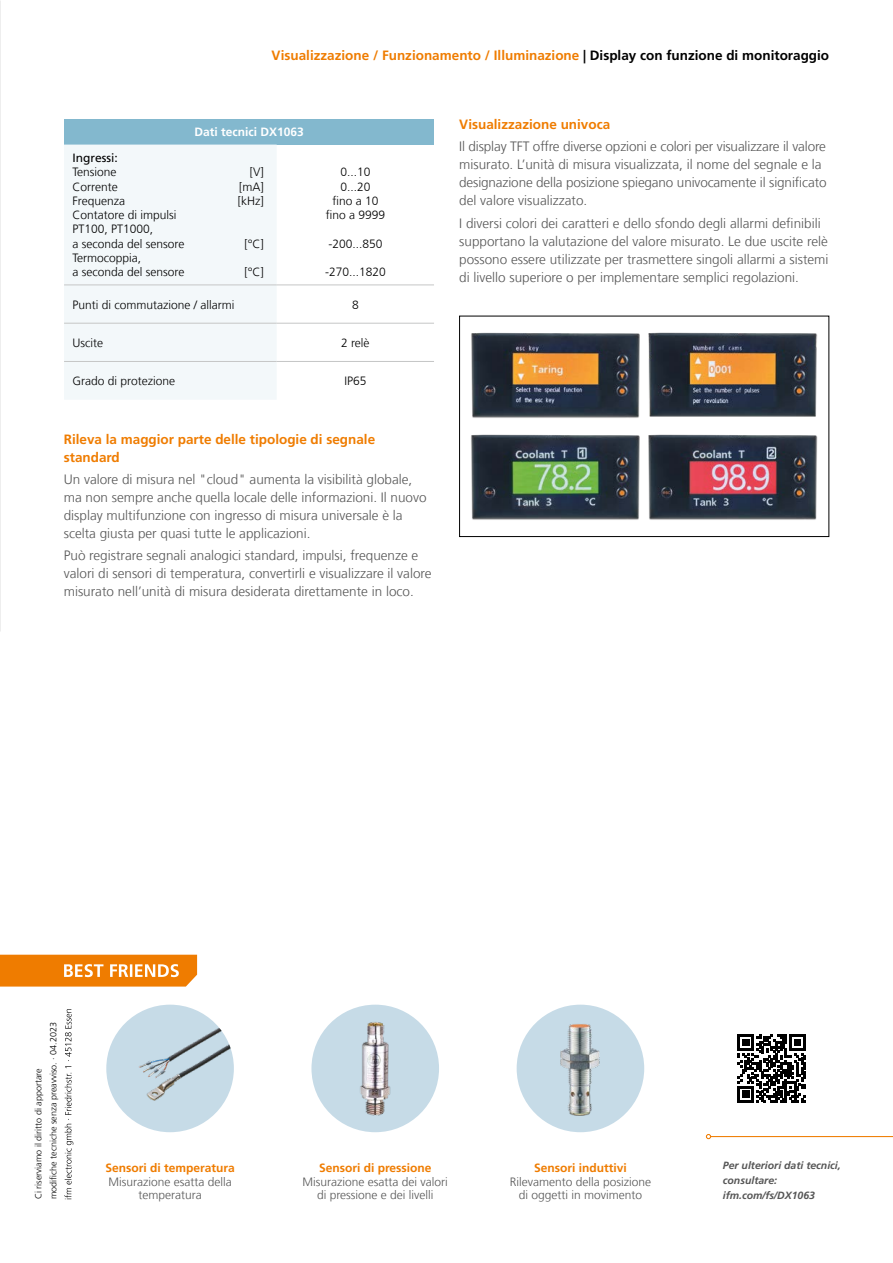
<style>
.page{position:relative;width:893px;height:1263px;background:#fff}
.page>*{position:absolute;margin:0;border:0;box-sizing:border-box;transform-origin:0 0}
.Fließtext{font:300 13.5px/18px "Frutiger LT Com";color:#565656}
.Box_Produktgruppe{font:700 13.5px "Frutiger LT Com";color:#ef7c00}
.Fließtext_Headline{font:700 13.5px/18px "Frutiger LT Com";color:#ef7c00}
.Tabellentext_TAB{font:300 12px "Frutiger LT Com";color:#000}
.Best_Friends_Fließte{font:300 12px "Frutiger LT Com";color:#565656}
.Tabellentext_zentrie{font:300 12px "Frutiger LT Com";color:#000}
.Best_Friends_Headlin{font:700 12px "Frutiger LT Com";color:#ef7c00}
.Tabellenkopf{font:700 12px "Frutiger LT Com";color:#fff}
.Tabellentext_TAB-2{font:12px "Frutiger LT Com";color:#000}
.QR_Code_linksbündig{font:italic 700 10.5px "Frutiger LT Com";color:#565656}
.Datum{font:300 9px "Frutiger LT Com";color:#000}
.s1{color:#000}
</style>
<div class="page">
<img style="left:0;top:0;width:1px;height:631px">
<svg style="left:0;top:0;width:1px;height:160px"></svg>
<svg style="left:0;top:955px;width:197px;height:31px;background:#f08b1e"></svg>
<img style="left:517px;top:1005px;width:127px;height:125px">
<svg style="left:738px;top:1034px;width:68px;height:68px"></svg>
<div style="left:106px;top:1005px;width:128px;height:127px;background:#c6dbe7;border-radius:50%"></div>
<img style="left:116px;top:1005px;width:118px;height:111px">
<img style="left:311px;top:1005px;width:128px;height:127px;border-radius:64px">
<svg style="left:65px;top:1009px;width:8px;height:190px"></svg>
<hr style="left:711px;top:1136px;width:182px;height:1px;background:#ef7c00">
<svg style="left:706px;top:1134px;width:5px;height:5px"></svg>
<div style="left:64px;top:119px;width:370px;height:26px;background:#83b8ce"></div>
<div style="left:64px;top:145px;width:213px;height:254px;background:#f3f8fa"></div>
<hr style="left:64px;top:285px;width:213px;height:1px;background:#c5c6c6">
<hr style="left:277px;top:285px;width:157px;height:1px;background:#c5c6c6">
<hr style="left:64px;top:323px;width:213px;height:1px;background:#c5c6c6">
<hr style="left:277px;top:323px;width:157px;height:1px;background:#c5c6c6">
<hr style="left:64px;top:361px;width:213px;height:1px;background:#c5c6c6">
<hr style="left:277px;top:361px;width:157px;height:1px;background:#c5c6c6">
<img style="left:459px;top:317px;width:181px;height:204px">
<img style="left:648px;top:317px;width:181px;height:204px">
<p class="Box_Produktgruppe" style="left:272px;top:47px;width:559px">Visualizzazione / Funzionamento / Illuminazione <span class="s1">| Display con funzione di monitoraggio</span></p>
<p class="Tabellenkopf" style="left:194px;top:125px;width:111px">Dati tecnici DX1063</p>
<p class="Tabellentext_TAB-2" style="left:73px;top:151px;width:47px">Ingressi:</p>
<p class="Tabellentext_TAB" style="left:73px;top:165px;width:46px">Tensione</p>
<p class="Tabellentext_TAB" style="left:250px;top:165px;width:16px">[V]</p>
<p class="Tabellentext_TAB" style="left:73px;top:179px;width:47px">Corrente</p>
<p class="Tabellentext_TAB" style="left:239px;top:179px;width:26px">[mA]</p>
<p class="Tabellentext_TAB" style="left:73px;top:194px;width:54px">Frequenza</p>
<p class="Tabellentext_TAB" style="left:238px;top:194px;width:28px">[kHz]</p>
<p class="Tabellentext_TAB" style="left:73px;top:208px;width:105px">Contatore di impulsi</p>
<p class="Tabellentext_TAB" style="left:73px;top:222px;width:82px">PT100, PT1000,</p>
<p class="Tabellentext_TAB" style="left:73px;top:236px;width:113px">a seconda del sensore</p>
<p class="Tabellentext_TAB" style="left:244px;top:236px;width:21px">[°C]</p>
<p class="Tabellentext_TAB" style="left:73px;top:251px;width:70px">Termocoppia,</p>
<p class="Tabellentext_TAB" style="left:73px;top:265px;width:113px">a seconda del sensore</p>
<p class="Tabellentext_TAB" style="left:244px;top:265px;width:21px">[°C]</p>
<p class="Tabellentext_zentrie" style="left:340px;top:165px;width:32px">0...10</p>
<p class="Tabellentext_zentrie" style="left:340px;top:179px;width:32px">0...20</p>
<p class="Tabellentext_zentrie" style="left:332px;top:194px;width:48px">fino a 10</p>
<p class="Tabellentext_zentrie" style="left:326px;top:208px;width:61px">fino a 9999</p>
<p class="Tabellentext_zentrie" style="left:328px;top:236px;width:56px">-200...850</p>
<p class="Tabellentext_zentrie" style="left:325px;top:265px;width:62px">-270...1820</p>
<p class="Tabellentext_TAB" style="left:73px;top:297px;width:163px">Punti di commutazione / allarmi</p>
<p class="Tabellentext_zentrie" style="left:352px;top:297px;width:8px">8</p>
<p class="Tabellentext_TAB" style="left:73px;top:336px;width:32px">Uscite</p>
<p class="Tabellentext_zentrie" style="left:341px;top:336px;width:30px">2 relè</p>
<p class="Tabellentext_TAB" style="left:73px;top:374px;width:104px">Grado di protezione</p>
<p class="Tabellentext_zentrie" style="left:344px;top:374px;width:24px">IP65</p>
<p class="Fließtext_Headline" style="left:64px;top:430px;width:313px">Rileva la maggior parte delle tipologie di segnale standard</p>
<p class="Fließtext" style="left:64px;top:471px;width:364px">Un valore di misura nel "cloud" aumenta la visibilità globale, ma non sempre anche quella locale delle informazioni. Il nuovo display multifunzione con ingresso di misura universale è la scelta giusta per quasi tutte le applicazioni.</p>
<p class="Fließtext" style="left:64px;top:547px;width:369px">Può registrare segnali analogici standard, impulsi, frequenze e valori di sensori di temperatura, convertirli e visualizzare il valore misurato nell’unità di misura desiderata direttamente in loco.</p>
<p class="Fließtext_Headline" style="left:459px;top:116px;width:152px">Visualizzazione univoca</p>
<p class="Fließtext" style="left:459px;top:138px;width:369px">Il display TFT offre diverse opzioni e colori per visualizzare il valore misurato. L’unità di misura visualizzata, il nome del segnale e la designazione della posizione spiegano univocamente il significato del valore visualizzato.</p>
<p class="Fließtext" style="left:459px;top:214px;width:371px">I diversi colori dei caratteri e dello sfondo degli allarmi definibili supportano la valutazione del valore misurato. Le due uscite relè possono essere utilizzate per trasmettere singoli allarmi a sistemi di livello superiore o per implementare semplici regolazioni.</p>
<p class="Datum" style="left:48px;top:1199px;width:178px;rotate:-90deg">modifiche tecniche senza preavviso. · 04.2023</p>
<p class="Datum" style="left:33px;top:1199px;width:132px;rotate:-90deg">Ci riserviamo il diritto di apportare</p>
<p class="Best_Friends_Headlin" style="left:105px;top:1161px;width:131px">Sensori di temperatura</p>
<p class="Best_Friends_Fließte" style="left:108px;top:1174px;width:125px">Misurazione esatta della</p>
<p class="Best_Friends_Fließte" style="left:138px;top:1188px;width:65px">temperatura</p>
<p class="Best_Friends_Headlin" style="left:319px;top:1161px;width:114px">Sensori di pressione</p>
<p class="Best_Friends_Fließte" style="left:303px;top:1174px;width:147px">Misurazione esatta dei valori</p>
<p class="Best_Friends_Fließte" style="left:317px;top:1188px;width:118px">di pressione e dei livelli</p>
<p class="Best_Friends_Headlin" style="left:534px;top:1161px;width:94px">Sensori induttivi</p>
<p class="Best_Friends_Fließte" style="left:510px;top:1174px;width:143px">Rilevamento della posizione</p>
<p class="Best_Friends_Fließte" style="left:519px;top:1188px;width:125px">di oggetti in movimento</p>
<p class="QR_Code_linksbündig" style="left:723px;top:1159px;width:119px">Per ulteriori dati tecnici,</p>
<p class="QR_Code_linksbündig" style="left:723px;top:1174px;width:56px">consultare:</p>
<p class="QR_Code_linksbündig" style="left:723px;top:1189px;width:94px">ifm.com/fs/DX1063</p>
</div>
